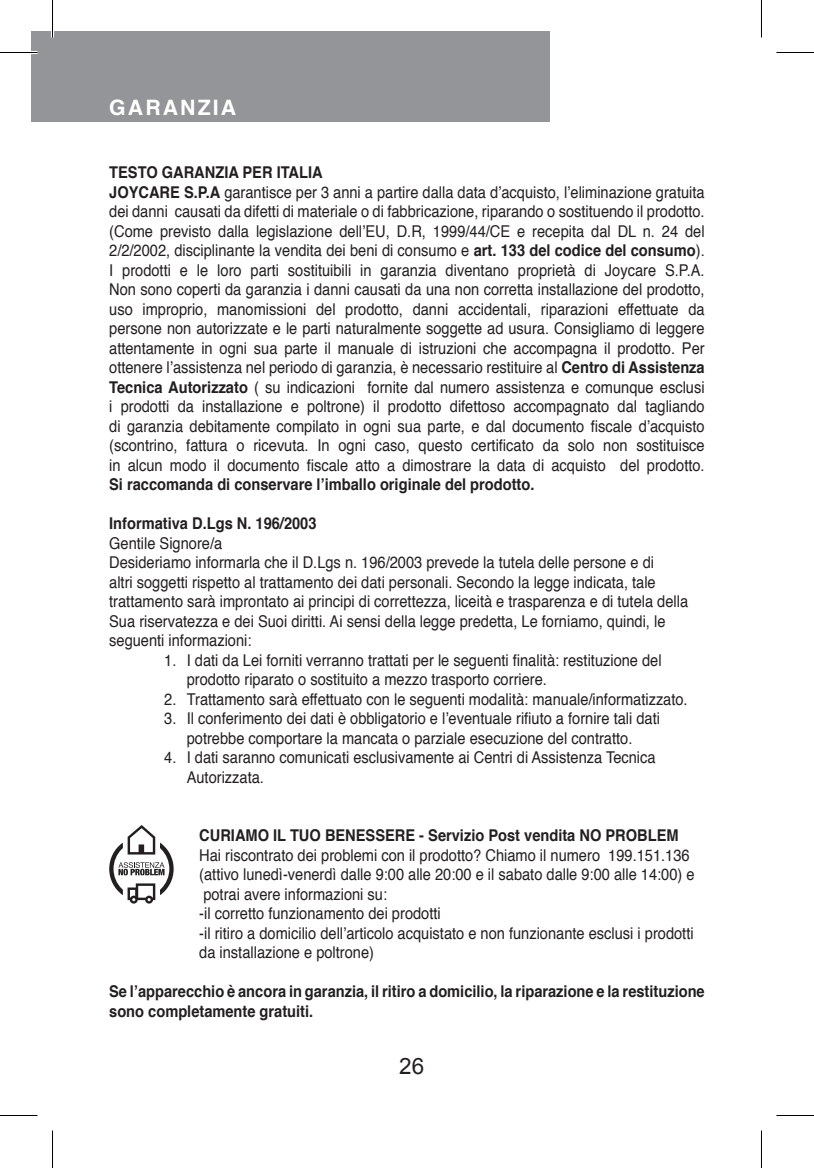
<style>
.page{position:relative;width:814px;height:1168px;background:#fff}
.page>*{position:absolute;margin:0;border:0;box-sizing:border-box;transform-origin:0 0}
.t1{font:22.5px "Arial";color:#231f20}
.t2{font:700 21.25px "Helvetica";letter-spacing:.1em;color:#fff}
.t3{font:16.25px/19.5px "Helvetica";color:#231f20;scale:.9 1}
.t4{font:700 16.25px/19.5px "Helvetica";color:#231f20;scale:.9 1}
.s1{font-weight:700}
</style>
<div class="page">
<div style="left:31px;top:31px;width:519px;height:91px;background:#939598"></div>
<svg style="left:109px;top:825px;width:65px;height:79px"></svg>
<hr style="left:0;top:51px;width:38px;height:3px;background:#fff">
<hr style="left:51px;top:0;width:3px;height:38px;background:#fff">
<hr style="left:0;top:52px;width:38px;height:1px;background:#000">
<hr style="left:776px;top:52px;width:38px;height:1px;background:#000">
<hr style="left:0;top:1115px;width:38px;height:1px;background:#000">
<hr style="left:776px;top:1115px;width:38px;height:1px;background:#000">
<hr style="left:52px;top:0;width:1px;height:38px;background:#000">
<hr style="left:52px;top:1130px;width:1px;height:38px;background:#000">
<hr style="left:761px;top:0;width:1px;height:38px;background:#000">
<hr style="left:761px;top:1130px;width:1px;height:38px;background:#000">
<h2 class="t2" style="left:109px;top:90px;width:129px">GARANZIA</h2>
<p class="t3" style="left:109px;top:163px;width:663px"><span class="s1">TESTO GARANZIA PER ITALIA<br>JOYCARE S.P.A</span> garantisce per 3 anni a partire dalla data d’acquisto, l’eliminazione gratuita dei danni causati da difetti di materiale o di fabbricazione, riparando o sostituendo il prodotto. (Come previsto dalla legislazione dell’EU, D.R, 1999/44/CE e recepita dal DL n. 24 del 2/2/2002, disciplinante la vendita dei beni di consumo e <span class="s1">art. 133 del codice del consumo</span>).<br>I prodotti e le loro parti sostituibili in garanzia diventano proprietà di Joycare S.P.A.<br>Non sono coperti da garanzia i danni causati da una non corretta installazione del prodotto, uso improprio, manomissioni del prodotto, danni accidentali, riparazioni effettuate da persone non autorizzate e le parti naturalmente soggette ad usura. Consigliamo di leggere attentamente in ogni sua parte il manuale di istruzioni che accompagna il prodotto. Per ottenere l’assistenza nel periodo di garanzia, è necessario restituire al <span class="s1">Centro di Assistenza Tecnica Autorizzato</span> ( su indicazioni fornite dal numero assistenza e comunque esclusi i prodotti da installazione e poltrone) il prodotto difettoso accompagnato dal tagliando di garanzia debitamente compilato in ogni sua parte, e dal documento fiscale d’acquisto (scontrino, fattura o ricevuta. In ogni caso, questo certificato da solo non sostituisce in alcun modo il documento fiscale atto a dimostrare la data di acquisto del prodotto.</p>
<p class="t4" style="left:109px;top:475px;width:474px">Si raccomanda di conservare l’imballo originale del prodotto.</p>
<p class="t4" style="left:109px;top:514px;width:232px">Informativa D.Lgs N. 196/2003</p>
<p class="t3" style="left:109px;top:534px;width:645px">Gentile Signore/a<br>Desideriamo informarla che il D.Lgs n. 196/2003 prevede la tutela delle persone e di<br>altri soggetti rispetto al trattamento dei dati personali. Secondo la legge indicata, tale trattamento sarà improntato ai principi di correttezza, liceità e trasparenza e di tutela della Sua riservatezza e dei Suoi diritti. Ai sensi della legge predetta, Le forniamo, quindi, le seguenti informazioni:</p>
<p class="t3" style="left:187px;top:651px;width:529px;text-indent:-22px">1. I dati da Lei forniti verranno trattati per le seguenti finalità: restituzione del prodotto riparato o sostituito a mezzo trasporto corriere.</p>
<p class="t3" style="left:164px;top:690px;width:583px">2. Trattamento sarà effettuato con le seguenti modalità: manuale/informatizzato.</p>
<p class="t3" style="left:164px;top:709px;width:552px;text-align:center">3. Il conferimento dei dati è obbligatorio e l’eventuale rifiuto a fornire tali dati potrebbe comportare la mancata o parziale esecuzione del contratto.</p>
<p class="t3" style="left:187px;top:748px;width:522px;text-indent:-22px">4. I dati saranno comunicati esclusivamente ai Centri di Assistenza Tecnica<br>Autorizzata.</p>
<p class="t4" style="left:199px;top:826px;width:534px">CURIAMO IL TUO BENESSERE - Servizio Post vendita NO PROBLEM</p>
<p class="t3" style="left:199px;top:846px;width:552px">Hai riscontrato dei problemi con il prodotto? Chiamo il numero 199.151.136 (attivo lunedì-venerdì dalle 9:00 alle 20:00 e il sabato dalle 9:00 alle 14:00) e potrai avere informazioni su:<br>-il corretto funzionamento dei prodotti<br>-il ritiro a domicilio dell’articolo acquistato e non funzionante esclusi i prodotti da installazione e poltrone)</p>
<p class="t4" style="left:109px;top:982px;width:663px">Se l’apparecchio è ancora in garanzia, il ritiro a domicilio, la riparazione e la restituzione sono completamente gratuiti.</p>
<h1 class="t1" style="left:399px;top:1052px;width:27px">26</h1>
</div>
